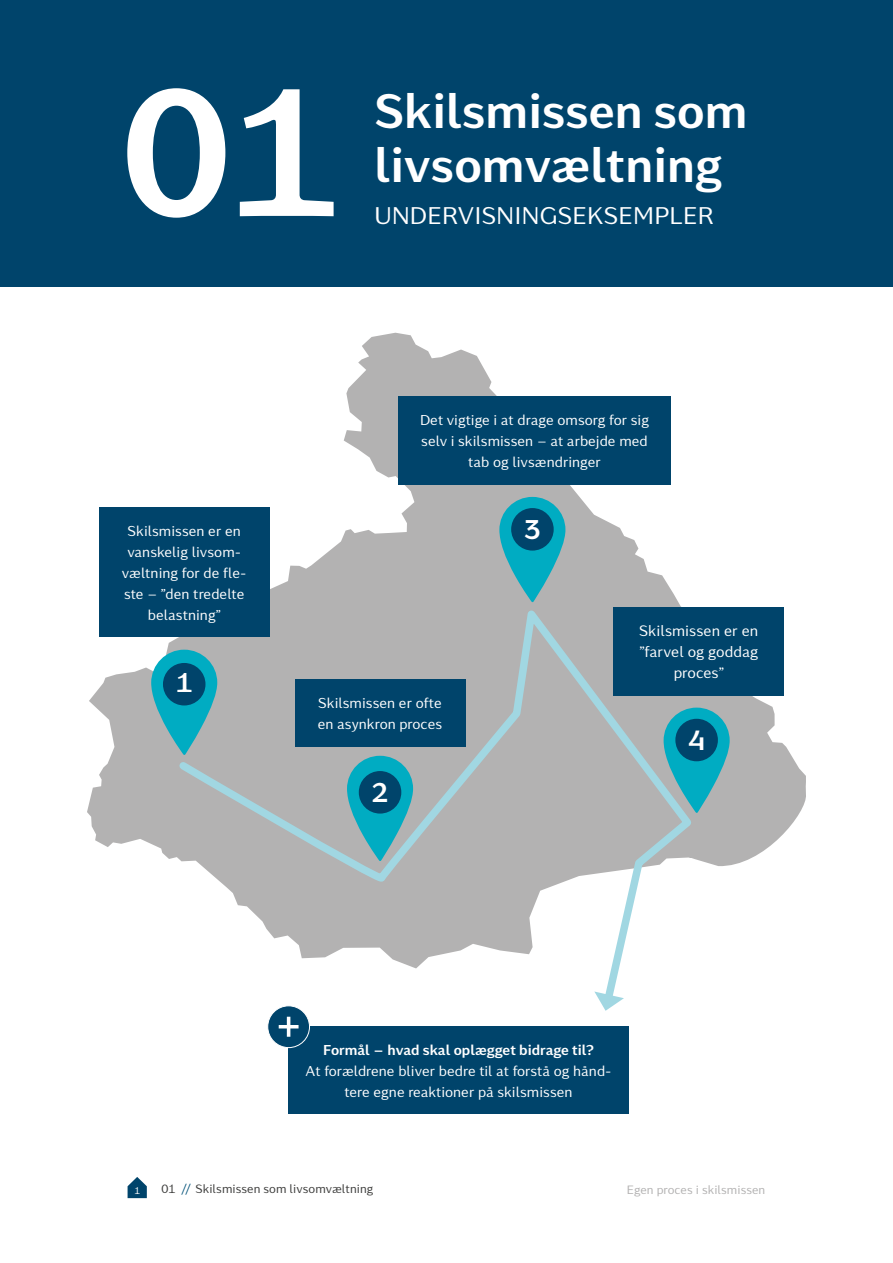
<style>
.page{position:relative;width:893px;height:1263px;background:#fff}
.page>*{position:absolute;margin:0;border:0;box-sizing:border-box;transform-origin:0 0}
.t1{font:700 180px "Kontrapunkt Miki";color:#fff}
.t2{font:700 48px/54px "Kontrapunkt Miki";color:#fff}
.t3{font:700 27px "Kontrapunkt Miki";color:#fff}
.t4{font:24px "Kontrapunkt Miki";letter-spacing:.01em;color:#fff}
.t5{font:15px/21px "Kontrapunkt Miki";color:#fff;text-align:center}
.t6{font:14.25px/21px "Kontrapunkt Miki";color:#fff;text-align:center}
.t7{font:700 14.25px "Kontrapunkt Miki";color:#fff}
.t8{font:12px "Kontrapunkt Miki";color:#3c3c3b}
.t9{font:12px "Kontrapunkt Miki";color:#b3b2b2}
.t10{font:9.75px "Kontrapunkt Miki";color:#fff}
.s1{color:#005178}
</style>
<div class="page">
<svg style="left:128px;top:1177px;width:19px;height:21px"></svg>
<div style="left:0;top:0;width:893px;height:286px;background:#00446b"></div>
<svg style="left:87px;top:333px;width:719px;height:533px"></svg>
<svg style="left:176px;top:595px;width:522px;height:415px"></svg>
<svg style="left:594px;top:991px;width:30px;height:20px"></svg>
<div style="left:99px;top:507px;width:170px;height:130px;background:#00446b"></div>
<div style="left:295px;top:679px;width:170px;height:67px;background:#00446b"></div>
<div style="left:398px;top:396px;width:273px;height:88px;background:#00446b"></div>
<div style="left:614px;top:607px;width:170px;height:88px;background:#00446b"></div>
<div style="left:288px;top:1027px;width:341px;height:87px;background:#00446b"></div>
<svg style="left:151px;top:650px;width:66px;height:105px;background:#4cb0bd"></svg>
<div style="left:163px;top:663px;width:42px;height:42px;background:#00446b;border-radius:50%"></div>
<svg style="left:347px;top:756px;width:66px;height:105px;background:#49afbc"></svg>
<div style="left:359px;top:771px;width:42px;height:42px;background:#00446b;border-radius:50%"></div>
<svg style="left:499px;top:497px;width:66px;height:105px;background:#4aaebb"></svg>
<div style="left:511px;top:508px;width:43px;height:43px;background:#00446b;border-radius:50%"></div>
<svg style="left:664px;top:708px;width:66px;height:105px;background:#49afbc"></svg>
<div style="left:675px;top:719px;width:43px;height:42px;background:#00446b;border-radius:50%"></div>
<div style="left:268px;top:1006px;width:41px;height:41px;background:#00446b;border-radius:50%"></div>
<div style="left:267px;top:1005px;width:43px;height:43px;border:1px solid #fff;border-radius:50%"></div>
<svg style="left:279px;top:1017px;width:20px;height:20px"></svg>
<h1 class="t1" style="left:122px;top:42px;width:218px">01</h1>
<h2 class="t2" style="left:374px;top:84px;width:375px">Skilsmissen som livsomvæltning</h2>
<h3 class="t4" style="left:375px;top:202px;width:341px">UNDERVISNINGSEKSEMPLER</h3>
<p class="t6" style="left:122px;top:520px;width:126px">Skilsmissen er en vanskelig livsom&shy;væltning for de fle&shy;ste – ”den tredelte belastning”</p>
<h3 class="t3" style="left:176px;top:666px;width:18px">1</h3>
<p class="t6" style="left:420px;top:409px;width:231px">Det vigtige i at drage omsorg for sig selv i skilsmissen – at arbejde med tab og livsændringer</p>
<h3 class="t3" style="left:524px;top:513px;width:18px">3</h3>
<p class="t5" style="left:639px;top:621px;width:121px">Skilsmissen er en ”farvel og goddag proces”</p>
<p class="t6" style="left:318px;top:692px;width:126px;text-align:left">Skilsmissen er ofte en asynkron proces</p>
<h3 class="t3" style="left:372px;top:776px;width:18px">2</h3>
<h3 class="t3" style="left:688px;top:724px;width:18px">4</h3>
<p class="t7" style="left:323px;top:1041px;width:272px">Formål – hvad skal oplægget bidrage til?</p>
<p class="t6" style="left:305px;top:1061px;width:308px">At forældrene bliver bedre til at forstå og hånd&shy;tere egne reaktioner på skilsmissen</p>
<p class="t10" style="left:134px;top:1185px;width:7px">1</p>
<p class="t8" style="left:162px;top:1182px;width:213px">01 <span class="s1">//</span> Skilsmissen som livsomvæltning</p>
<p class="t9" style="left:627px;top:1183px;width:140px">Egen proces i skilsmissen</p>
</div>
